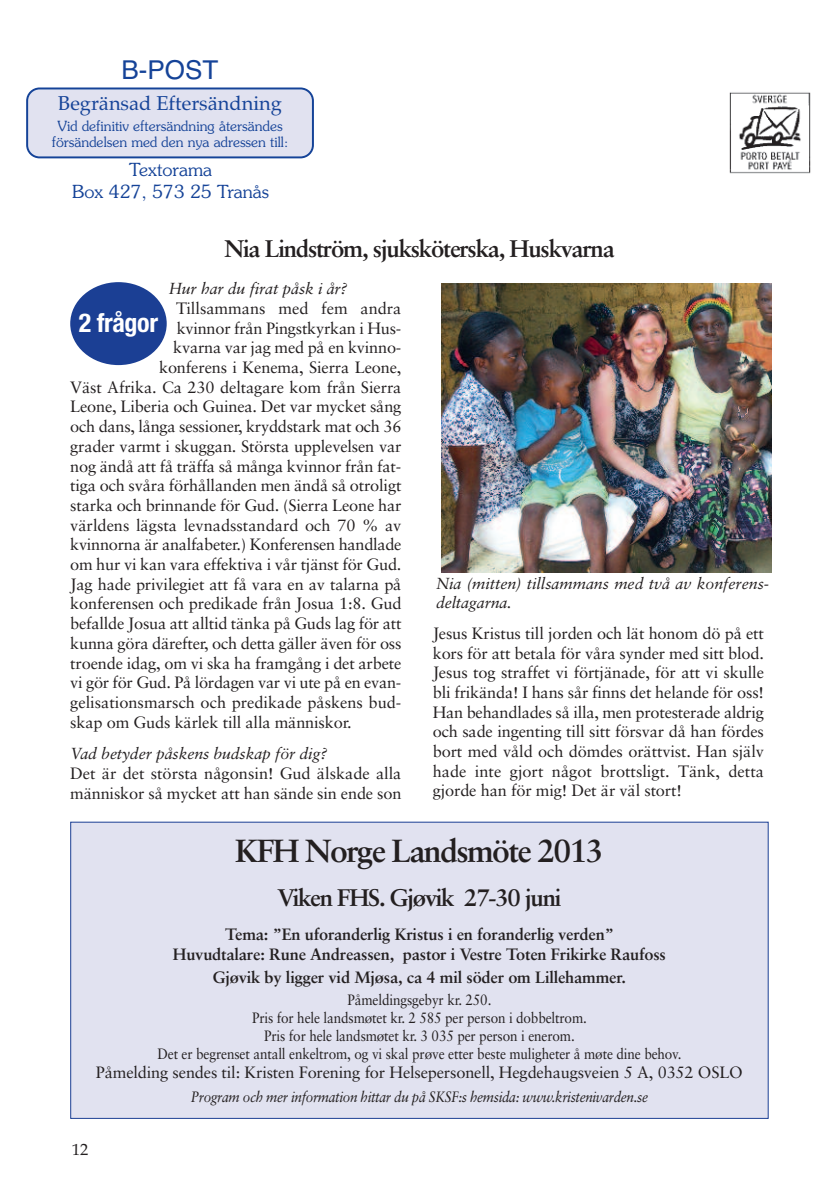
<style>
.page{position:relative;width:840px;height:1191px;background:#fff}
.page>*{position:absolute;margin:0;border:0;box-sizing:border-box;transform-origin:0 0}
.t1{font:700 32px "Sabon";letter-spacing:-.05em;color:#231f20}
.t2{font:700 condensed 26px "Helvetica Neue";letter-spacing:-.015em;color:#fff}
.t3{font:26px "Helvetica";color:#154398}
.t4{font:700 24px "Sabon";letter-spacing:-.05em;color:#231f20}
.t5{font:20px "Palatino";color:#154398}
.t6{font:300 18px/21.6px "Souvenir";color:#154398;text-align:center}
.t7{font:16.4px/19.6px "Sabon";letter-spacing:-.01em;color:#231f20}
.t8{font:700 16.4px/19.6px "Sabon";letter-spacing:-.01em;color:#231f20;text-align:center}
.t9{font:italic 16px/19.2px "Sabon";letter-spacing:-.01em;color:#231f20}
.t10{font:16px "Book Antiqua";color:#231f20}
.t11{font:15px/18px "Sabon";letter-spacing:-.01em;color:#231f20;text-align:center;scale:.9 1}
.t12{font:italic 15px "Sabon";letter-spacing:-.025em;color:#231f20;scale:.9 1}
.t13{font:300 14px/16.8px "Souvenir";color:#154398;text-align:center}
</style>
<div class="page">
<svg style="left:26px;top:87px;width:288px;height:71px;background:#d4d8ea"></svg>
<img style="left:729px;top:92px;width:82px;height:82px">
<img style="left:441px;top:283px;width:330px;height:289px">
<div style="left:71px;top:822px;width:696px;height:295px;background:#e1e2f0"></div>
<div style="left:70px;top:282px;width:97px;height:83px;background:#1b3f94;border-radius:50%"></div>
<h2 class="t3" style="left:121px;top:54px;width:98px">B-POST</h2>
<p class="t5" style="left:58px;top:91px;width:225px">Begränsad Eftersändning</p>
<p class="t13" style="left:52px;top:118px;width:238px">Vid definitiv eftersändning återsändes försändelsen med den nya adressen till:</p>
<p class="t6" style="left:72px;top:160px;width:198px">Textorama<br>Box 427, 573 25 Tranås</p>
<h3 class="t4" style="left:224px;top:239px;width:391px">Nia Lindström, sjuksköterska, Huskvarna</h3>
<p class="t9" style="left:169px;top:280px;width:180px">Hur har du firat påsk i år?</p>
<p class="t7" style="left:176px;top:300px;width:227px">Tillsammans med fem andra</p>
<p class="t7" style="left:177px;top:319px;width:226px">kvinnor från Pingstkyrkan i Hus-</p>
<p class="t7" style="left:173px;top:339px;width:229px">kvarna var jag med på en kvinno-</p>
<p class="t7" style="left:159px;top:359px;width:244px">konferens i Kenema, Sierra Leone,</p>
<p class="t7" style="left:70px;top:378px;width:332px">Väst Afrika. Ca 230 deltagare kom från Sierra</p>
<p class="t7" style="left:70px;top:398px;width:332px">Leone, Liberia och Guinea. Det var mycket sång</p>
<p class="t7" style="left:70px;top:418px;width:332px">och dans, långa sessioner, kryddstark mat och 36</p>
<p class="t7" style="left:70px;top:437px;width:332px">grader varmt i skuggan. Största upplevelsen var</p>
<p class="t7" style="left:70px;top:457px;width:332px">nog ändå att få träffa så många kvinnor från fat-</p>
<p class="t7" style="left:70px;top:477px;width:332px">tiga och svåra förhållanden men ändå så otroligt</p>
<p class="t7" style="left:70px;top:497px;width:332px">starka och brinnande för Gud. (Sierra Leone har</p>
<p class="t7" style="left:70px;top:516px;width:332px">världens lägsta levnadsstandard och 70 % av</p>
<p class="t7" style="left:70px;top:536px;width:332px">kvinnorna är analfabeter.) Konferensen handlade</p>
<p class="t7" style="left:70px;top:556px;width:332px">om hur vi kan vara effektiva i vår tjänst för Gud.</p>
<p class="t7" style="left:70px;top:575px;width:332px">Jag hade privilegiet att få vara en av talarna på</p>
<p class="t7" style="left:70px;top:595px;width:332px">konferensen och predikade från Josua 1:8. Gud</p>
<p class="t7" style="left:70px;top:615px;width:332px">befallde Josua att alltid tänka på Guds lag för att</p>
<p class="t7" style="left:70px;top:634px;width:332px">kunna göra därefter, och detta gäller även för oss</p>
<p class="t7" style="left:70px;top:654px;width:332px">troende idag, om vi ska ha framgång i det arbete</p>
<p class="t7" style="left:70px;top:674px;width:332px">vi gör för Gud. På lördagen var vi ute på en evan-</p>
<p class="t7" style="left:70px;top:694px;width:332px">gelisationsmarsch och predikade påskens bud-</p>
<p class="t7" style="left:70px;top:713px;width:283px">skap om Guds kärlek till alla människor.</p>
<p class="t9" style="left:70px;top:745px;width:258px">Vad betyder påskens budskap för dig?</p>
<p class="t7" style="left:70px;top:765px;width:332px">Det är det största någonsin! Gud älskade alla människor så mycket att han sände sin ende son</p>
<h2 class="t2" style="left:79px;top:301px;width:80px">2 frågor</h2>
<p class="t9" style="left:436px;top:575px;width:334px">Nia (mitten) tillsammans med två av konferens&shy;deltagarna.</p>
<p class="t7" style="left:432px;top:624px;width:332px;text-align:justify">Jesus Kristus till jorden och lät honom dö på ett kors för att betala för våra synder med sitt blod.<br>Jesus tog straffet vi förtjänade, för att vi skulle bli frikända! I hans sår finns det helande för oss!<br>Han behandlades så illa, men protesterade aldrig och sade ingenting till sitt försvar då han fördes bort med våld och dömdes orättvist. Han själv hade inte gjort något brottsligt. Tänk, detta gjorde han för mig! Det är väl stort!</p>
<h1 class="t1" style="left:235px;top:837px;width:370px">KFH Norge Landsmöte 2013</h1>
<h3 class="t4" style="left:277px;top:887px;width:285px">Viken FHS. Gjøvik 27-30 juni</h3>
<p class="t8" style="left:173px;top:926px;width:494px">Tema: ”En uforanderlig Kristus i en foranderlig verden”<br>Huvudtalare: Rune Andreassen, pastor i Vestre Toten Frikirke Raufoss</p>
<p class="t8" style="left:213px;top:968px;width:414px">Gjøvik by ligger vid Mjøsa, ca 4 mil söder om Lillehammer.</p>
<p class="t11" style="left:157px;top:991px;width:583px">Påmeldingsgebyr kr. 250.<br>Pris for hele landsmøtet kr. 2 585 per person i dobbeltrom.<br>Pris for hele landsmøtet kr. 3 035 per person i enerom.<br>Det er begrenset antall enkeltrom, og vi skal prøve etter beste muligheter å møte dine behov.</p>
<p class="t7" style="left:96px;top:1063px;width:648px">Påmelding sendes til: Kristen Forening for Helsepersonell, Hegdehaugsveien 5 A, 0352 OSLO</p>
<p class="t12" style="left:191px;top:1091px;width:509px">Program och mer information hittar du på SKSF:s hemsida: www.kristenivarden.se</p>
<p class="t10" style="left:72px;top:1140px;width:17px">12</p>
</div>
